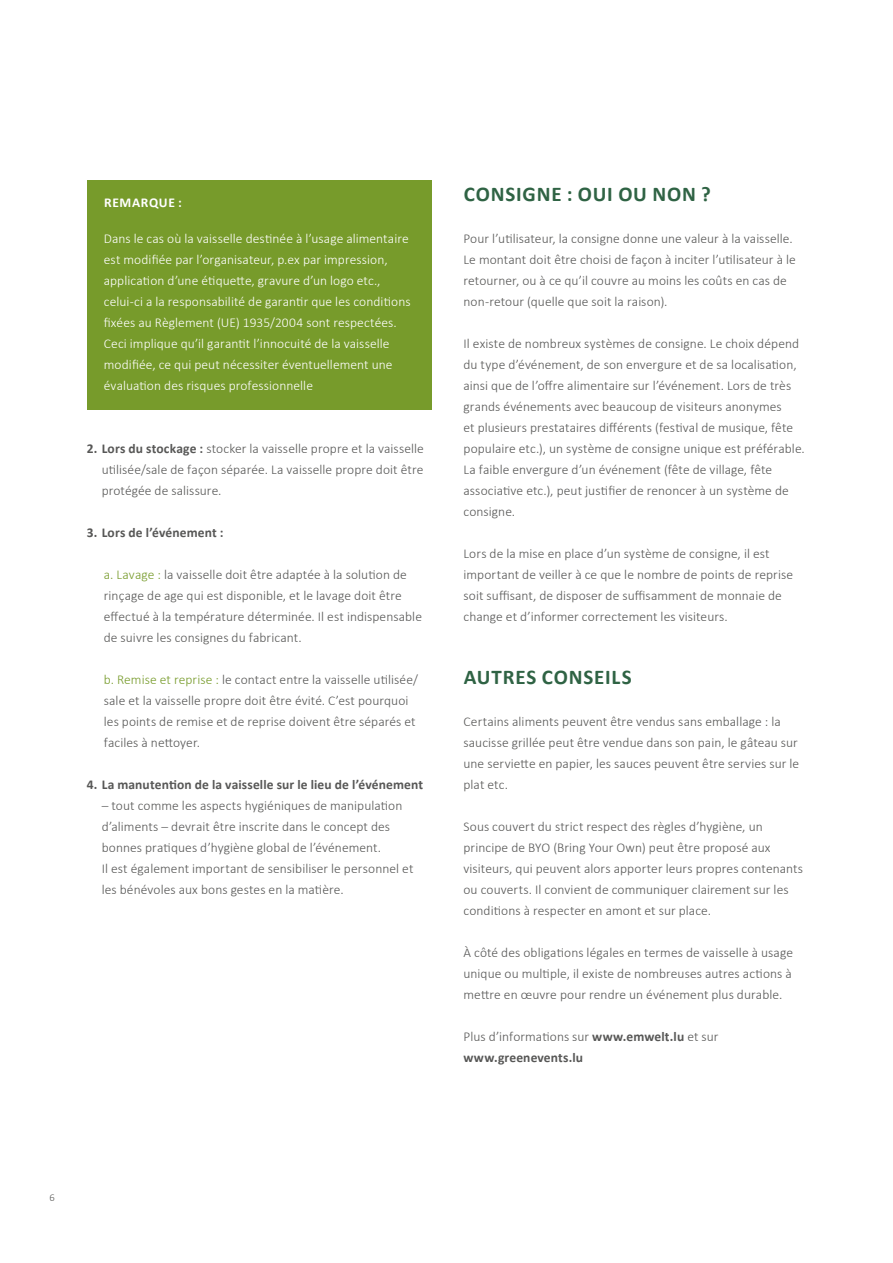
<style>
.page{position:relative;width:893px;height:1263px;background:#fff}
.page>*{position:absolute;margin:0;border:0;box-sizing:border-box;transform-origin:0 0}
.t1{font:700 21px "Calibri";letter-spacing:.04em;color:#2f6344}
.t2{font:300 13.5px/21px "Calibri";letter-spacing:.005em;color:#575756}
.t3{font:300 13.5px/21px "Calibri";letter-spacing:.005em;color:#fff}
.t4{font:700 13.5px/21px "Calibri";letter-spacing:.01em;color:#575756}
.t5{font:700 13.5px "Calibri";letter-spacing:.05em;color:#fff}
.t6{font:300 10.5px "Calibri";color:#575756}
.s1{font-weight:700}
.s2{color:#779b2b}
.s3{font-weight:300}
</style>
<div class="page">
<div style="left:87px;top:180px;width:344px;height:230px;background:#779b2b"></div>
<p class="t5" style="left:104px;top:193px;width:79px">REMARQUE :</p>
<p class="t3" style="left:104px;top:228px;width:308px">Dans le cas où la vaisselle destinée à l’usage alimentaire est modifiée par l’organisateur, p.ex par impression, application d’une étiquette, gravure d’un logo etc., celui-ci a la responsabilité de garantir que les conditions fixées au Règlement (UE) 1935/2004 sont respectées.<br>Ceci implique qu’il garantit l’innocuité de la vaisselle modifiée, ce qui peut nécessiter éventuellement une évaluation des risques professionnelle</p>
<p class="t2" style="left:102px;top:438px;width:324px;text-align:justify;text-indent:-15px"><span class="s1">2. Lors du stockage :</span> stocker la vaisselle propre et la vaisselle utilisée/sale de façon séparée. La vaisselle propre doit être protégée de salissure.</p>
<p class="t4" style="left:87px;top:522px;width:138px">3. Lors de l’événement :</p>
<p class="t2" style="left:104px;top:564px;width:320px"><span class="s2">a. Lavage :</span> la vaisselle doit être adaptée à la solution de rinçage de age qui est disponible, et le lavage doit être effectué à la température déterminée. Il est indispensable de suivre les consignes du fabricant.</p>
<p class="t2" style="left:104px;top:669px;width:316px"><span class="s2">b. Remise et reprise :</span> le contact entre la vaisselle utilisée/ sale et la vaisselle propre doit être évité. C’est pourquoi les points de remise et de reprise doivent être séparés et faciles à nettoyer.</p>
<p class="t4" style="left:87px;top:774px;width:338px">4. La manutention de la vaisselle sur le lieu de l’événement</p>
<p class="t2" style="left:102px;top:795px;width:313px">– tout comme les aspects hygiéniques de manipulation d’aliments – devrait être inscrite dans le concept des bonnes pratiques d’hygiène global de l’événement.<br>Il est également important de sensibiliser le personnel et les bénévoles aux bons gestes en la matière.</p>
<h1 class="t1" style="left:464px;top:179px;width:248px">CONSIGNE : OUI OU NON ?</h1>
<p class="t2" style="left:463px;top:228px;width:334px">Pour l’utilisateur, la consigne donne une valeur à la vaisselle.<br>Le montant doit être choisi de façon à inciter l’utilisateur à le retourner, ou à ce qu’il couvre au moins les coûts en cas de non-retour (quelle que soit la raison).</p>
<p class="t2" style="left:463px;top:333px;width:343px">Il existe de nombreux systèmes de consigne. Le choix dépend du type d’événement, de son envergure et de sa localisation, ainsi que de l’offre alimentaire sur l’événement. Lors de très grands événements avec beaucoup de visiteurs anonymes<br>et plusieurs prestataires différents (festival de musique, fête populaire etc.), un système de consigne unique est préférable.<br>La faible envergure d’un événement (fête de village, fête associative etc.), peut justifier de renoncer à un système de consigne.</p>
<p class="t2" style="left:463px;top:543px;width:331px">Lors de la mise en place d’un système de consigne, il est important de veiller à ce que le nombre de points de reprise soit suffisant, de disposer de suffisamment de monnaie de change et d’informer correctement les visiteurs.</p>
<h1 class="t1" style="left:464px;top:662px;width:169px">AUTRES CONSEILS</h1>
<p class="t2" style="left:463px;top:711px;width:337px">Certains aliments peuvent être vendus sans emballage : la saucisse grillée peut être vendue dans son pain, le gâteau sur une serviette en papier, les sauces peuvent être servies sur le plat etc.</p>
<p class="t2" style="left:463px;top:816px;width:341px">Sous couvert du strict respect des règles d’hygiène, un principe de BYO (Bring Your Own) peut être proposé aux visiteurs, qui peuvent alors apporter leurs propres contenants ou couverts. Il convient de communiquer clairement sur les conditions à respecter en amont et sur place.</p>
<p class="t2" style="left:463px;top:942px;width:331px;text-align:justify">À côté des obligations légales en termes de vaisselle à usage unique ou multiple, il existe de nombreuses autres actions à mettre en œuvre pour rendre un événement plus durable.</p>
<p class="t4" style="left:463px;top:1026px;width:256px"><span class="s3">Plus d’informations sur</span> www.emwelt.lu <span class="s3">et sur </span>www.greenevents.lu</p>
<p class="t6" style="left:50px;top:1191px;width:7px">6</p>
</div>
